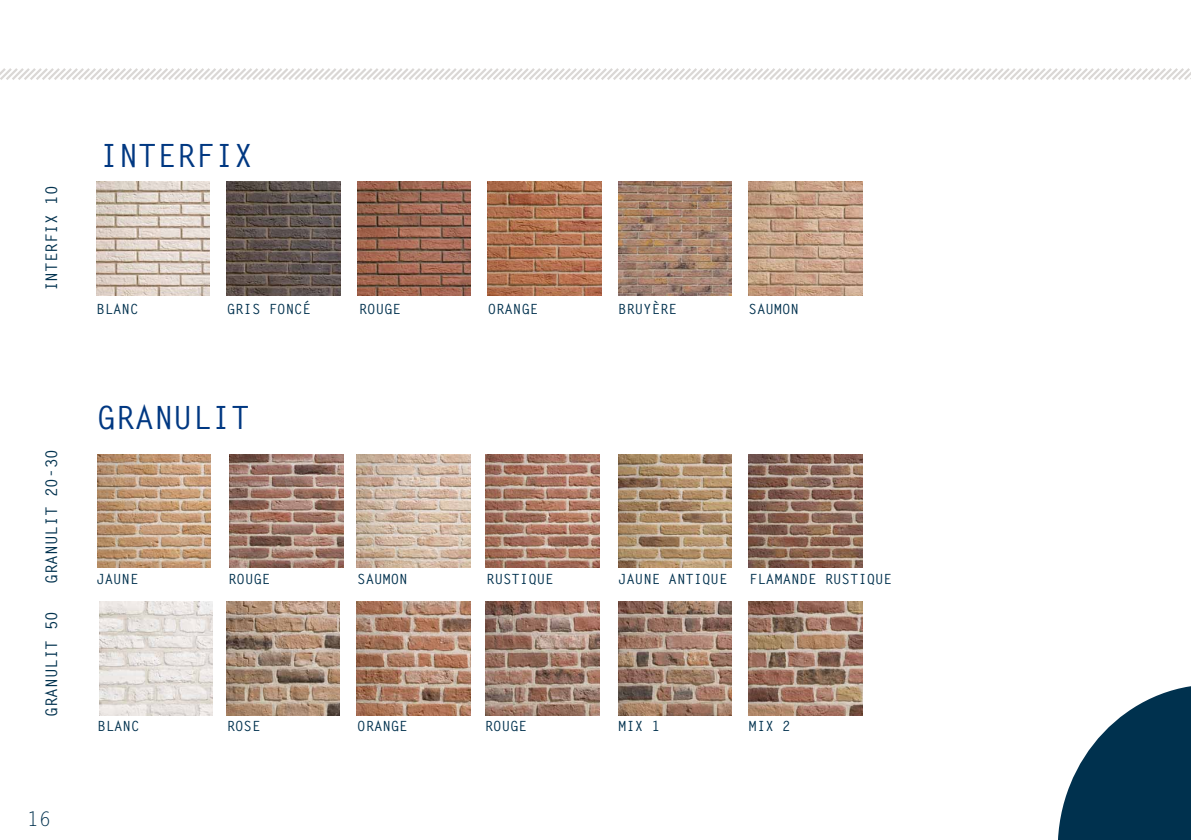
<style>
.page{position:relative;width:1191px;height:840px;background:#fff}
.page>*{position:absolute;margin:0;border:0;box-sizing:border-box;transform-origin:0 0}
.t1{font:700 32px "Letter Gothic Std";color:#003882}
.t2{font:20px "Letter Gothic Std";color:#00314e}
.t3{font:700 16px "Letter Gothic Std";color:#00314e}
.t4{font:700 14px "Letter Gothic Std";color:#00314e}
</style>
<div class="page">
<img style="left:96px;top:181px;width:114px;height:114px">
<img style="left:97px;top:454px;width:114px;height:113px">
<img style="left:618px;top:181px;width:113px;height:114px">
<img style="left:357px;top:181px;width:114px;height:114px">
<img style="left:748px;top:454px;width:114px;height:113px">
<img style="left:230px;top:454px;width:113px;height:113px">
<img style="left:226px;top:601px;width:114px;height:113px">
<img style="left:227px;top:181px;width:113px;height:114px">
<img style="left:618px;top:454px;width:113px;height:113px">
<img style="left:357px;top:601px;width:113px;height:113px">
<img style="left:618px;top:601px;width:113px;height:113px">
<img style="left:748px;top:181px;width:114px;height:114px">
<img style="left:486px;top:454px;width:113px;height:113px">
<img style="left:99px;top:601px;width:113px;height:113px">
<img style="left:486px;top:601px;width:113px;height:113px">
<img style="left:748px;top:601px;width:114px;height:113px">
<img style="left:488px;top:181px;width:113px;height:114px">
<img style="left:357px;top:454px;width:113px;height:113px">
<svg style="left:1058px;top:686px;width:133px;height:153px"></svg>
<svg style="left:0;top:68px;width:1191px;height:12px"></svg>
<p class="t3" style="left:42px;top:291px;width:107px;rotate:-90deg">INTERFIX 10</p>
<p class="t3" style="left:42px;top:583px;width:136px;rotate:-90deg">GRANULIT 20-30</p>
<p class="t3" style="left:42px;top:716px;width:107px;rotate:-90deg">GRANULIT 50</p>
<h2 class="t2" style="left:27px;top:807px;width:25px">16</h2>
<h1 class="t1" style="left:100px;top:136px;width:155px">INTERFIX</h1>
<p class="t4" style="left:96px;top:300px;width:43px">BLANC</p>
<p class="t4" style="left:227px;top:300px;width:9px">GRIS</p>
<p class="t4" style="left:269px;top:300px;width:44px">FONCÉ</p>
<h1 class="t1" style="left:96px;top:397px;width:155px">GRANULIT</h1>
<p class="t4" style="left:359px;top:300px;width:40px">ROUGE</p>
<p class="t4" style="left:488px;top:300px;width:9px">ORAN</p>
<p class="t4" style="left:521px;top:300px;width:15px">GE</p>
<p class="t4" style="left:618px;top:300px;width:50px">BRUYÈRE</p>
<p class="t4" style="left:748px;top:300px;width:49px">SAUMON</p>
<p class="t4" style="left:96px;top:569px;width:34px">JAUNE</p>
<p class="t4" style="left:228px;top:569px;width:40px">ROUGE</p>
<p class="t4" style="left:749px;top:569px;width:26px">FLAMAN</p>
<p class="t4" style="left:799px;top:569px;width:51px">DE RUSTIQ</p>
<p class="t4" style="left:875px;top:569px;width:15px">UE</p>
<p class="t4" style="left:357px;top:569px;width:49px">SAUMON</p>
<p class="t4" style="left:618px;top:569px;width:34px">JAUNE</p>
<p class="t4" style="left:668px;top:569px;width:10px">ANTIQ</p>
<p class="t4" style="left:710px;top:569px;width:15px">UE</p>
<p class="t4" style="left:486px;top:569px;width:26px">RUSTIQ</p>
<p class="t4" style="left:537px;top:569px;width:15px">UE</p>
<p class="t4" style="left:97px;top:717px;width:43px">BLANC</p>
<p class="t4" style="left:485px;top:717px;width:40px">ROUGE</p>
<p class="t4" style="left:748px;top:717px;width:17px">MIX</p>
<p class="t4" style="left:782px;top:717px;width:10px">2</p>
<p class="t4" style="left:357px;top:717px;width:9px">ORAN</p>
<p class="t4" style="left:391px;top:717px;width:15px">GE</p>
<p class="t4" style="left:618px;top:717px;width:17px">MIX</p>
<p class="t4" style="left:652px;top:717px;width:10px">1</p>
<p class="t4" style="left:227px;top:717px;width:26px">ROSE</p>
</div>
